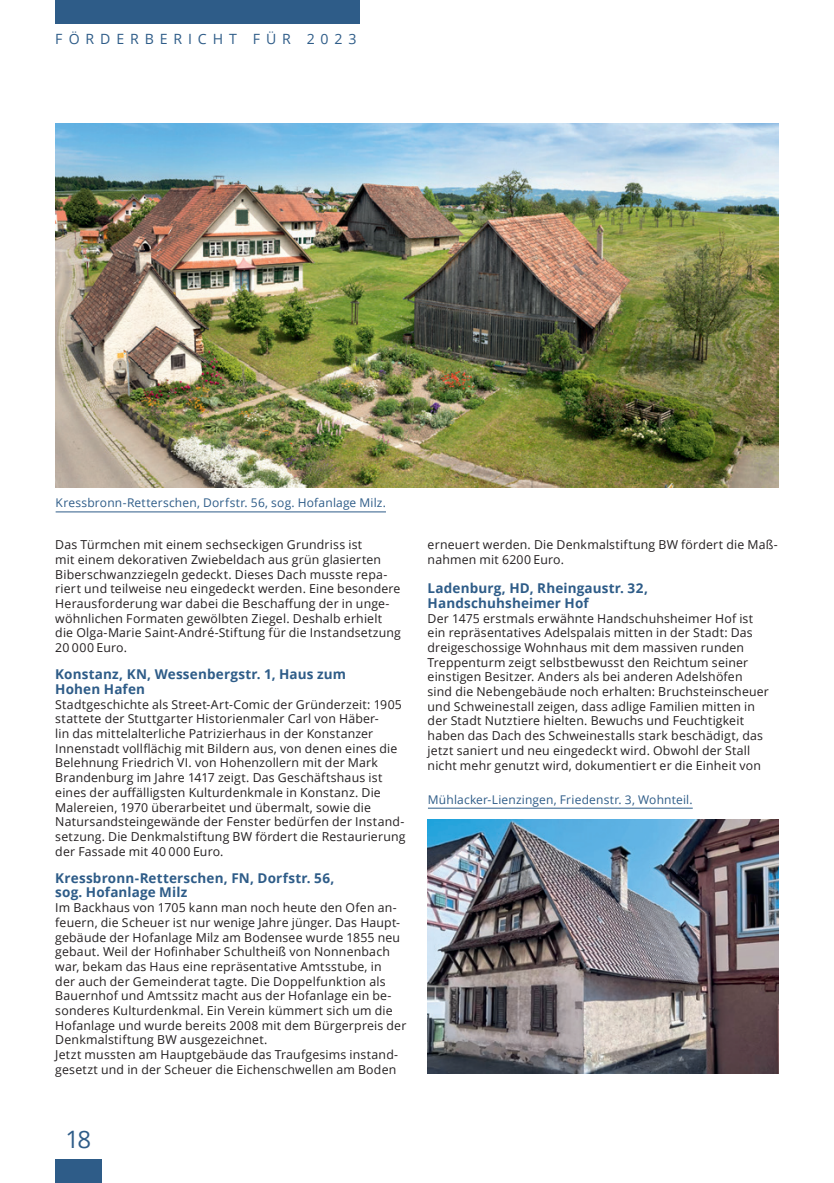
<style>
.page{position:relative;width:834px;height:1183px;background:#fff}
.page>*{position:absolute;margin:0;border:0;box-sizing:border-box;transform-origin:0 0}
.t1{font:24px "Open Sans";color:#2e5c88}
.t2{font:14.1px "Open Sans";letter-spacing:.425em;color:#2e5c88}
.t3{font:700 13.5px/14.7px "Open Sans";letter-spacing:.01em;color:#2e5c88}
.t4{font:12.3px/14.7px "Open Sans";letter-spacing:.015em;color:#231f20}
.t5{font:12px "Open Sans";letter-spacing:.015em;color:#2e5c88}
</style>
<div class="page">
<div style="left:55px;top:1159px;width:46px;height:23px;background:#2e5c88"></div>
<div style="left:55px;top:0;width:305px;height:23px;background:#2e5c88"></div>
<img style="left:55px;top:123px;width:723px;height:365px">
<hr style="left:56px;top:511px;width:330px;height:1px;background:#2e5c88">
<img style="left:427px;top:819px;width:351px;height:254px">
<hr style="left:428px;top:807px;width:264px;height:1px;background:#2e5c88">
<p class="t2" style="left:55px;top:29px;width:57px">FÖRDE</p>
<p class="t2" style="left:130px;top:29px;width:159px">RBE RICHT Für</p>
<p class="t2" style="left:306px;top:29px;width:51px">2023</p>
<p class="t5" style="left:56px;top:494px;width:332px">Kressbronn-Retterschen, Dorfstr. 56, sog. Hofanlage Milz.</p>
<p class="t4" style="left:55px;top:537px;width:347px">Das Türmchen mit einem sechseckigen Grundriss ist<br>mit einem dekorativen Zwiebeldach aus grün glasierten Biberschwanzziegeln gedeckt. Dieses Dach musste repa&shy;riert und teilweise neu eingedeckt werden. Eine besondere Herausforderung war dabei die Beschaffung der in unge&shy;wöhnlichen Formaten gewölbten Ziegel. Deshalb erhielt die Olga-Marie Saint-André-Stiftung für die Instandsetzung 20 000 Euro.</p>
<p class="t3" style="left:55px;top:666px;width:292px">Konstanz, KN, Wessenbergstr. 1, Haus zum<br>Hohen Hafen</p>
<p class="t4" style="left:55px;top:696px;width:352px">Stadtgeschichte als Street-Art-Comic der Gründerzeit: 1905 stattete der Stuttgarter Historienmaler Carl von Häber-<br>lin das mittelalterliche Patrizierhaus in der Konstanzer Innenstadt vollflächig mit Bildern aus, von denen eines die Belehnung Friedrich VI. von Hohenzollern mit der Mark Brandenburg im Jahre 1417 zeigt. Das Geschäftshaus ist eines der auffälligsten Kulturdenkmale in Konstanz. Die Malereien, 1970 überarbeitet und übermalt, sowie die Natursandsteingewände der Fenster bedürfen der Instand&shy;setzung. D ie Denkmalstiftung BW fördert die Restaurierung der Fassade mit 40 000 Euro.</p>
<p class="t3" style="left:55px;top:869px;width:280px">Kressbronn-Retterschen, FN, Dorfstr. 56, sog. Hofanlage Milz</p>
<p class="t4" style="left:55px;top:899px;width:352px">Im Backhaus von 1705 kann man noch heute den Ofen an&shy;feuern, die Scheuer ist nur wenige Jahre jünger. Das Haupt&shy;gebäude der Hofanlage Milz am Bodensee wurde 1855 neu gebaut. Weil der Hofinhaber Schultheiß von Nonnenbach war, bekam das Haus eine repräsentative Amtsstube, in<br>der auch der Gemeinderat tagte. Die Doppelfunktion als Bauernhof und Amtssitz macht aus der Hofanlage ein be&shy;sonderes Kulturdenkmal. Ein Verein kümmert sich um die Hofanlage und wurde bereits 2008 mit dem Bürgerpreis der Denkmalstiftung BW ausgezeichnet.<br>Jetzt mussten am Hauptgebäude das Traufgesims instand&shy;gesetzt und in der Scheuer die Eichenschwellen am Boden</p>
<p class="t4" style="left:427px;top:537px;width:350px">erneuert werden. Die Denkmalstiftung BW fördert die Maß&shy;nahmen mit 6200 Euro.</p>
<p class="t3" style="left:427px;top:580px;width:222px">Ladenburg, HD, Rheingaustr. 32,<br>Handschuhsheimer Hof</p>
<p class="t4" style="left:427px;top:610px;width:343px">Der 1475 erstmals erwähnte Handschuhsheimer Hof ist ein repräsentatives Adelspalais mitten in der Stadt: Das dreigeschossige Wohnhaus mit dem massiven runden Treppenturm zeigt selbstbewusst den Reichtum seiner einstigen Besitzer. Anders als bei anderen Adelshöfen sind die Nebengebäude noch erhalten: Bruchsteinscheuer und Schweinestall zeigen, dass adlige Familien mitten in der Stadt N utztiere hielten. Bewuchs und Feuchtigkeit haben das Dach des Schweinestalls stark beschädigt, das jetzt saniert und neu eingedeckt wird. Obwohl der Stall nicht mehr genutzt wird, dokumentiert er die Einheit von</p>
<p class="t5" style="left:428px;top:790px;width:266px">Mühlacker-Lienzingen, Friedenstr. 3, Wohnteil.</p>
<h1 class="t1" style="left:65px;top:1122px;width:27px">18</h1>
</div>
